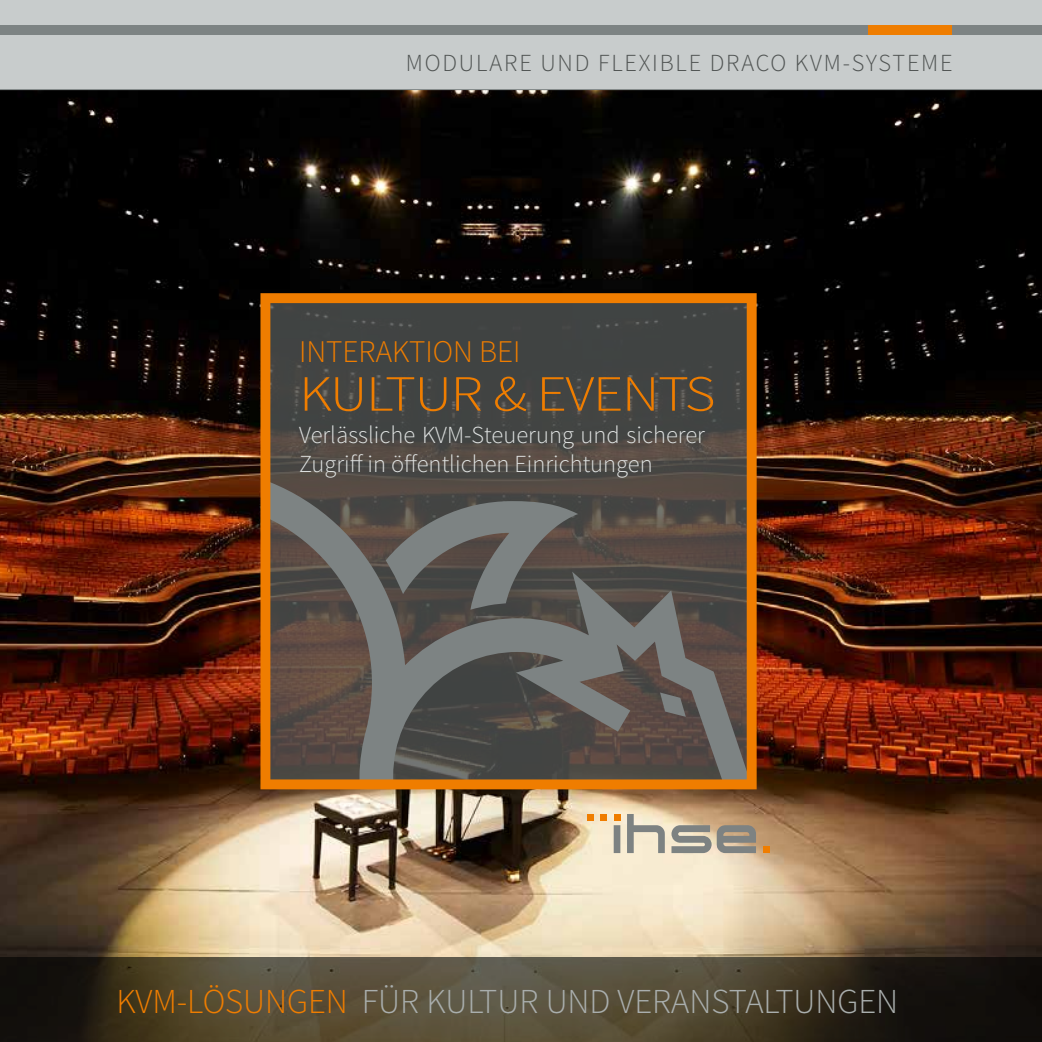
<style>
.page{position:relative;width:1042px;height:1042px;background:#fff}
.page>*{position:absolute;margin:0;border:0;box-sizing:border-box;transform-origin:0 0}
.t1{font:300 50.75px "Source Sans Pro";letter-spacing:-.02em;color:#ef7d00;scale:1.17 1}
.t2{font:300 35px "Source Sans Pro";color:#a9aead}
.t3{font:300 31.5px "Source Sans Pro";color:#ef7d00}
.t4{font:300 24.5px/29.4px "Source Sans Pro";color:#dee1e0}
.t5{font:300 24.5px "Source Sans Pro";letter-spacing:.075em;color:#505453}
.s1{color:#ef7d00}
</style>
<div class="page">
<img style="left:0;top:90px;width:1042px;height:867px">
<svg style="left:260px;top:293px;width:496px;height:496px;background:#605549"></svg>
<div style="left:587px;top:814px;width:7px;height:6px;background:#ef7d00"></div>
<div style="left:600px;top:814px;width:7px;height:6px;background:#ef7d00"></div>
<svg style="left:614px;top:814px;width:6px;height:6px"></svg>
<div style="left:614px;top:825px;width:6px;height:28px;background:#7d8282"></div>
<svg style="left:627px;top:814px;width:38px;height:39px"></svg>
<svg style="left:671px;top:825px;width:85px;height:28px;background:#9d998f"></svg>
<div style="left:763px;top:846px;width:6px;height:7px;background:#ef7d00"></div>
<svg style="left:0;top:957px;width:1042px;height:85px;background:#413a29"></svg>
<div style="left:0;top:0;width:1042px;height:89px;background:#c8cccc"></div>
<div style="left:868px;top:25px;width:84px;height:10px;background:#ef7d00"></div>
<div style="left:952px;top:25px;width:90px;height:10px;background:#7d8383"></div>
<div style="left:0;top:25px;width:868px;height:10px;background:#7d8383"></div>
<hr style="left:0;top:89px;width:1042px;height:1px;background:#7d8383">
<p class="t5" style="left:406px;top:48px;width:548px">MODULARE UND FLEXIBLE DRACO KVM-SYSTEME</p>
<p class="t3" style="left:299px;top:332px;width:223px">INTERAKTION BEI</p>
<h1 class="t1" style="left:299px;top:363px;width:357px">KULTUR &amp; EVENTS</h1>
<p class="t4" style="left:299px;top:420px;width:407px">Verlässliche KVM-Steuerung und sicherer<br>Zugriff in öffentlichen Einrichtungen</p>
<h2 class="t2" style="left:116px;top:980px;width:783px"><span class="s1">KVM-LÖSUNGEN</span> FÜR KULTUR UND VERANSTALTUNGEN</h2>
</div>
